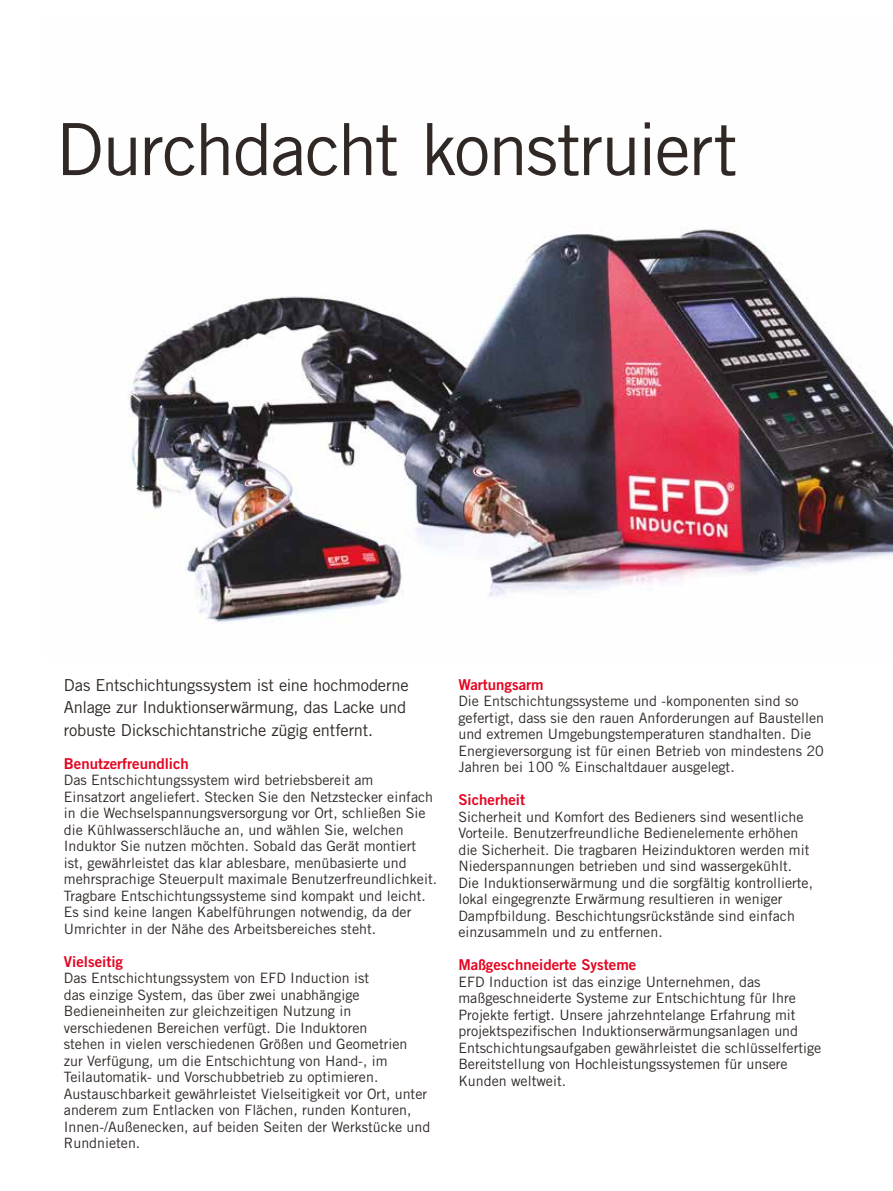
<style>
.page{position:relative;width:893px;height:1191px;background:#fff}
.page>*{position:absolute;margin:0;border:0;box-sizing:border-box;transform-origin:0 0}
.t1{font:72px "Trade Gothic LT Std";letter-spacing:-.03em;color:#2f2825}
.t2{font:16.5px/22.5px "Trade Gothic LT Std";letter-spacing:-.015em;color:#2f2825}
.t3{font:15px "Trade Gothic LT Std Bd 2";color:#e40521}
.t4{font:14.25px/16.5px "Trade Gothic LT Std";color:#2f2825}
</style>
<div class="page">
<img style="left:127px;top:227px;width:766px;height:396px">
<h1 class="t1" style="left:56px;top:106px;width:683px">Durchdacht konstruiert</h1>
<p class="t2" style="left:64px;top:673px;width:346px">Das Entschichtungssystem ist eine hochmoderne<br>Anlage zur Induktionserwärmung, das Lacke und robuste Dickschichtanstriche zügig entfernt.</p>
<p class="t3" style="left:64px;top:754px;width:127px">Benutzerfreundlich</p>
<p class="t4" style="left:64px;top:772px;width:375px">Das Entschichtungssystem wird betriebsbereit am Einsatzort angeliefert. Stecken Sie den Netzstecker einfach in die Wechselspannungsversorgung vor Ort, schließen Sie die Kühlwasserschläuche an, und wählen Sie, welchen Induktor Sie nutzen möchten. Sobald das Gerät montiert ist, gewährleistet das klar ablesbare, menübasierte und mehrsprachige Steuerpult maximale Benutzerfreundlichkeit.<br>Tragbare Entschichtungssysteme sind kompakt und leicht.<br>Es sind keine langen Kabelführungen notwendig, da der Umrichter in der Nähe des Arbeitsbereiches steht.</p>
<p class="t3" style="left:64px;top:952px;width:61px">Vielseitig</p>
<p class="t4" style="left:64px;top:970px;width:368px">Das Entschichtungssystem von EFD Induction ist<br>das einzige System, das über zwei unabhängige Bedieneinheiten zur gleichzeitigen Nutzung in verschiedenen Bereichen verfügt. Die Induktoren<br>stehen in vielen verschiedenen Größen und Geometrien<br>zur Verfügung, um die Entschichtung von Hand-, im Teilautomatik- und Vorschubbetrieb zu optimieren.<br>Austauschbarkeit gewährleistet Vielseitigkeit vor Ort, unter anderem zum Entlacken von Flächen, runden Konturen, Innen-/Außenecken, auf beiden Seiten der Werkstücke und Rundnieten.</p>
<p class="t3" style="left:458px;top:675px;width:87px">Wartungsarm</p>
<p class="t4" style="left:458px;top:692px;width:367px">Die Entschichtungssysteme und -komponenten sind so gefertigt, dass sie den rauen Anforderungen auf Baustellen und extremen Umgebungstemperaturen standhalten. Die Energieversorgung ist für einen Betrieb von mindestens 20<br>Jahren bei 100 % Einschaltdauer ausgelegt.</p>
<p class="t3" style="left:458px;top:790px;width:68px">Sicherheit</p>
<p class="t4" style="left:458px;top:808px;width:356px">Sicherheit und Komfort des Bedieners sind wesentliche Vorteile. Benutzerfreundliche Bedienelemente erhöhen die Sicherheit. Die tragbaren Heizinduktoren werden mit Niederspannungen betrieben und sind wassergekühlt.<br>Die Induktionserwärmung und die sorgfältig kontrollierte, lokal eingegrenzte Erwärmung resultieren in weniger Dampfbildung. Beschichtungsrückstände sind einfach einzusammeln und zu entfernen.</p>
<p class="t3" style="left:458px;top:955px;width:179px">Maßgeschneiderte Systeme</p>
<p class="t4" style="left:458px;top:973px;width:364px">EFD Induction ist das einzige Unternehmen, das maßgeschneiderte Systeme zur Entschichtung für Ihre Projekte fertigt. Unsere jahrzehntelange Erfahrung mit projektspezifischen Induktionserwärmungsanlagen und Entschichtungsaufgaben gewährleistet die schlüsselfertige Bereitstellung von Hochleistungssystemen für unsere Kunden weltweit.</p>
</div>
